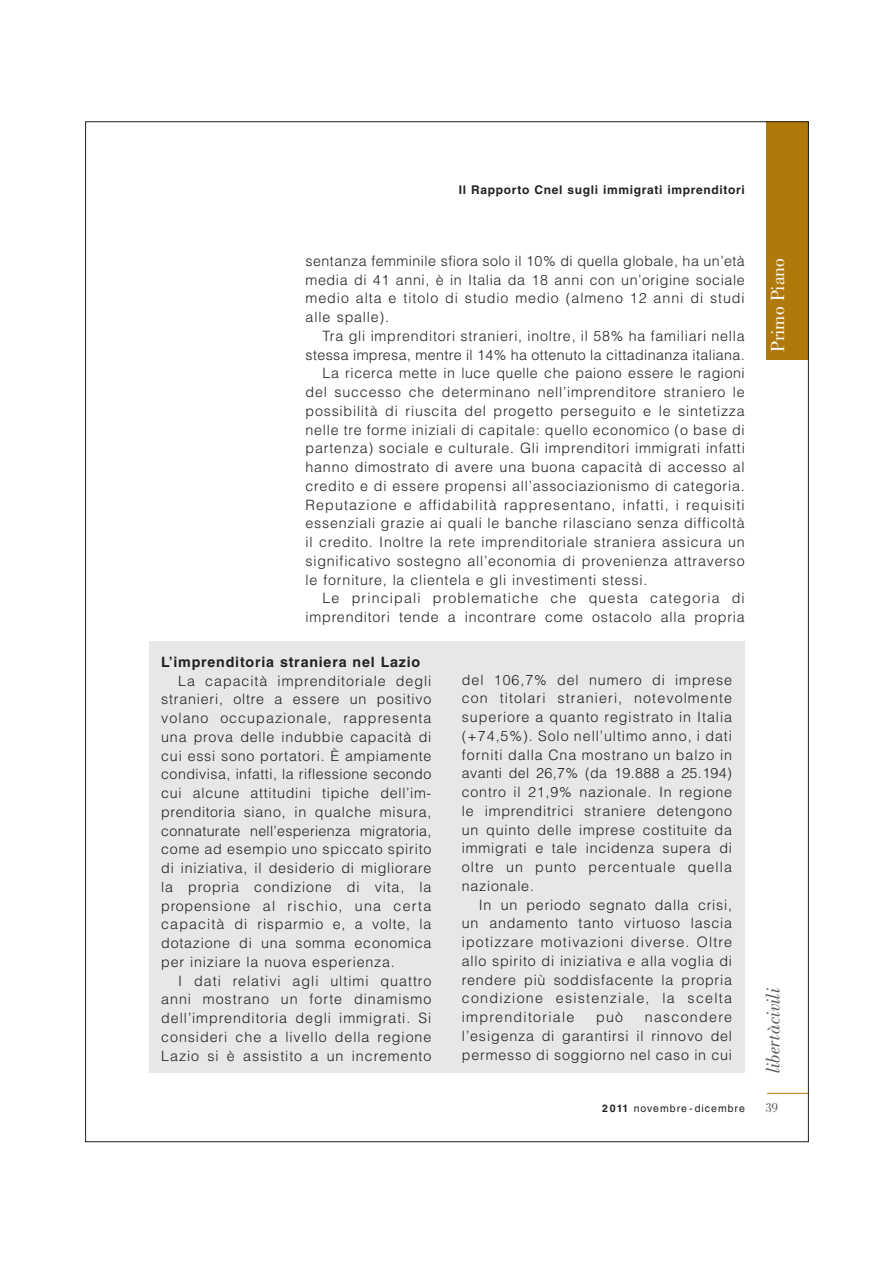
<style>
.page{position:relative;width:893px;height:1263px;background:#fff}
.page>*{position:absolute;margin:0;border:0;box-sizing:border-box;transform-origin:0 0}
.t1{font:italic 19.5px "Bodoni";letter-spacing:.005em;color:#58595b}
.t2{font:19.5px "Bodoni";color:#fff}
.t3{font:300 14.25px/18.8px "Helvetica";letter-spacing:.055em;color:#231f20;text-align:justify}
.t4{font:300 14.25px "Helvetica";letter-spacing:.08em;color:#231f20}
.t5{font:300 14.25px "Helvetica";letter-spacing:.03em;color:#231f20}
.t6{font:700 14.25px "Helvetica";letter-spacing:.055em;color:#231f20}
.t7{font:13.8px "Bodoni";color:#58595b;scale:.87 1}
.t8{font:700 12px "Helvetica";letter-spacing:.055em;color:#231f20}
.t9{font:10.5px "Helvetica";letter-spacing:.095em;color:#231f20}
.s1{font-weight:700}
</style>
<div class="page">
<hr style="left:767px;top:1093px;width:41px;height:1px;background:#b1790b">
<div style="left:766px;top:122px;width:42px;height:238px;background:#b1790b"></div>
<div style="left:149px;top:642px;width:595px;height:431px;background:#e6e7e8"></div>
<p class="t8" style="left:459px;top:185px;width:287px">Il Rapporto Cnel sugli immigrati imprenditori</p>
<p class="t3" style="left:305px;top:253px;width:441px">sentanza femminile sfiora solo il 10% di quella globale, ha un’età media di 41 anni, è in Italia da 18 anni con un’origine sociale medio alta e titolo di studio medio (almeno 12 anni di studi alle spalle).</p>
<p class="t3" style="left:322px;top:328px;width:424px">Tra gli imprenditori stranieri, inoltre, il 58% ha familiari nella</p>
<p class="t5" style="left:305px;top:349px;width:441px">stessa impresa, mentre il 14% ha ottenuto la cittadinanza italiana.</p>
<p class="t3" style="left:322px;top:365px;width:424px">La ricerca mette in luce quelle che paiono essere le ragioni</p>
<p class="t3" style="left:305px;top:384px;width:441px">del successo che determinano nell’imprenditore straniero le</p>
<p class="t3" style="left:305px;top:403px;width:441px">possibilità di riuscita del progetto perseguito e le sintetizza</p>
<p class="t3" style="left:305px;top:422px;width:441px">nelle tre forme iniziali di capitale: quello economico (o base di</p>
<p class="t3" style="left:305px;top:440px;width:441px">partenza) sociale e culturale. Gli imprenditori immigrati infatti</p>
<p class="t3" style="left:305px;top:459px;width:441px">hanno dimostrato di avere una buona capacità di accesso al</p>
<p class="t3" style="left:305px;top:478px;width:441px">credito e di essere propensi all’associazionismo di categoria.</p>
<p class="t4" style="left:305px;top:499px;width:441px">Reputazione e affidabilità rappresentano, infatti, i requisiti</p>
<p class="t3" style="left:305px;top:515px;width:441px">essenziali grazie ai quali le banche rilasciano senza difficoltà</p>
<p class="t3" style="left:305px;top:534px;width:441px">il credito. Inoltre la rete imprenditoriale straniera assicura un</p>
<p class="t3" style="left:305px;top:553px;width:441px">significativo sostegno all’economia di provenienza attraverso</p>
<p class="t3" style="left:305px;top:572px;width:343px">le forniture, la clientela e gli investimenti stessi.</p>
<p class="t4" style="left:322px;top:593px;width:424px">Le principali problematiche che questa categoria di</p>
<p class="t3" style="left:305px;top:609px;width:441px">imprenditori tende a incontrare come ostacolo alla propria</p>
<p class="t6" style="left:161px;top:657px;width:260px">L’imprenditoria straniera nel Lazio</p>
<p class="t3" style="left:161px;top:672px;width:272px;text-indent:17px">La capacità imprenditoriale degli stranieri, oltre a essere un positivo volano occupazionale, rappresenta una prova delle indubbie capacità di cui essi sono portatori. È ampiamente condivisa, infatti, la riflessione secondo cui alcune attitudini tipiche dell’im&shy;prenditoria siano, in qualche misura, connaturate nell’esperienza migratoria, come ad esempio uno spiccato spirito di iniziativa, il desiderio di migliorare la propria condizione di vita, la propensione al rischio, una certa capacità di risparmio e, a volte, la dotazione di una somma economica per iniziare la nuova esperienza.</p>
<p class="t3" style="left:161px;top:972px;width:272px;text-indent:17px">I dati relativi agli ultimi quattro anni mostrano un forte dinamismo dell’imprenditoria degli immigrati. Si consideri che a livello della regione Lazio si è assistito a un incremento</p>
<p class="t3" style="left:462px;top:672px;width:272px">del 106,7% del numero di imprese con titolari stranieri, notevolmente superiore a quanto registrato in Italia (+74,5%). Solo nell’ultimo anno, i dati forniti dalla Cna mostrano un balzo in avanti del 26,7% (da 19.888 a 25.194) contro il 21,9% nazionale. In regione le imprenditrici straniere detengono un quinto delle imprese costituite da immigrati e tale incidenza supera di oltre un punto percentuale quella nazionale.</p>
<p class="t3" style="left:462px;top:897px;width:272px;text-indent:17px">In un periodo segnato dalla crisi, un andamento tanto virtuoso lascia ipotizzare motivazioni diverse. Oltre allo spirito di iniziativa e alla voglia di rendere più soddisfacente la propria condizione esistenziale, la scelta imprenditoriale</p>
<p class="t3" style="left:462px;top:1009px;width:272px;text-indent:183px">nascondere l’esigenza di garantirsi il rinnovo del permesso di soggiorno nel caso in cui</p>
<p class="t3" style="left:596px;top:1009px;width:29px">può</p>
<p class="t9" style="left:602px;top:1104px;width:144px"><span class="s1">2011</span> novembre-dicembre</p>
<h1 class="t2" style="left:770px;top:352px;width:96px;rotate:-90deg">Primo Piano</h1>
<h1 class="t1" style="left:766px;top:1073px;width:87px;rotate:-90deg">libertàcivili</h1>
<p class="t7" style="left:765px;top:1102px;width:15px">39</p>
</div>
